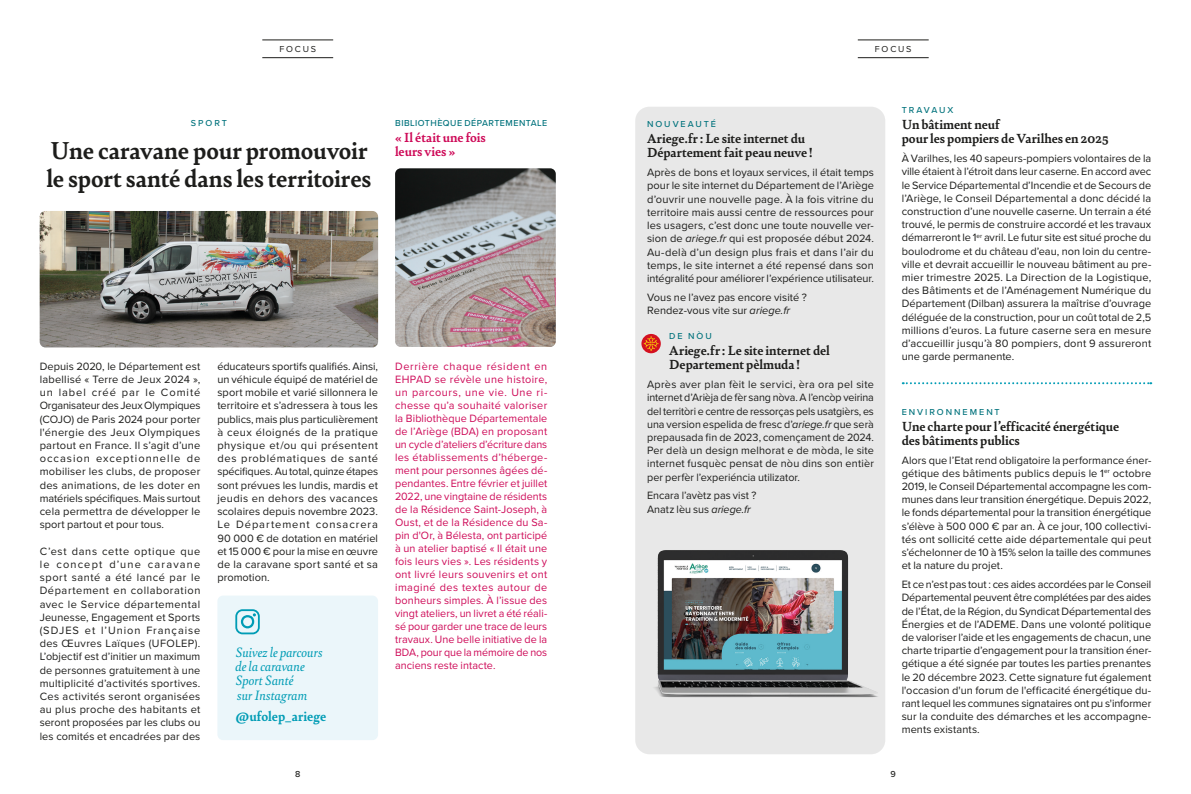
<style>
.page{position:relative;width:1191px;height:794px;background:#fff}
.page>*{position:absolute;margin:0;border:0;box-sizing:border-box;transform-origin:0 0}
.t1{font:700 26px/28px "Bely";letter-spacing:-.005em;color:#1d1d1b}
.texte_justfie{font:italic 14.4px/14.4px "Bely";color:#009cb5}
.texte_justfie-2{font:700 14.4px "Bely";color:#009cb5}
.t2{font:700 14px/14px "Bely";color:#1d1d1b}
.t3{font:700 14px/14px "Bely";letter-spacing:.005em;color:#ce0a58}
.texte_justfie-3{font:11px/13.2px "Proxima Nova";letter-spacing:.005em;color:#1d1d1b;text-align:justify}
.texte_justfie-4{font:11px/13px "Proxima Nova";color:#ce0a58;text-align:justify}
.t4{font:500 9px "Proxima Nova";letter-spacing:.205em;color:#00727c}
.t5{font:500 9px "Proxima Nova";letter-spacing:.055em;color:#00727c}
.t6{font:9px "Proxima Nova";letter-spacing:.2em;color:#1d1d1b}
.t7{font:500 9px "Proxima Nova";color:#1d1d1b}
.s1{font-style:italic}
</style>
<div class="page">
<div style="left:635px;top:107px;width:250px;height:647px;background:#e8e8e8;border-radius:14px"></div>
<hr style="left:262px;top:40px;width:71px;height:1px;background:#1d1d1b">
<hr style="left:262px;top:57px;width:71px;height:1px;background:#1d1d1b">
<hr style="left:857px;top:40px;width:71px;height:1px;background:#1d1d1b">
<hr style="left:857px;top:57px;width:71px;height:1px;background:#1d1d1b">
<img style="left:40px;top:211px;width:338px;height:136px">
<svg style="left:641px;top:334px;width:20px;height:19px"></svg>
<svg style="left:644px;top:336px;width:14px;height:15px"></svg>
<svg style="left:902px;top:382px;width:249px;height:2px"></svg>
<img style="left:395px;top:168px;width:161px;height:179px">
<div style="left:217px;top:595px;width:161px;height:145px;background:#ebf6fa;border-radius:6px"></div>
<svg style="left:235px;top:609px;width:25px;height:25px"></svg>
<img style="left:654px;top:550px;width:224px;height:148px">
<p class="t6" style="left:279px;top:42px;width:38px">FOCUS</p>
<p class="t6" style="left:875px;top:42px;width:38px">FOCUS</p>
<p class="t4" style="left:191px;top:117px;width:38px">SPORT</p>
<p class="t1" style="left:46px;top:135px;width:326px">Une caravane pour promouvoir le sport santé dans les territoires</p>
<p class="t5" style="left:395px;top:117px;width:154px">BIBLIOTHÈQUE DÉPARTEMENTALE</p>
<p class="t3" style="left:395px;top:130px;width:92px">« Il était une fois leurs vies »</p>
<p class="texte_justfie-3" style="left:40px;top:359px;width:162px">Depuis 2020, le Département est labellisé « Terre de Jeux 2024 », un label créé par le Comité Organisateur des Jeux Olympiques (COJO) de Paris 2024 pour porter l'énergie des Jeux Olympiques partout en France. Il s’agit d’une occasion exceptionnelle de mobiliser les clubs, de proposer des animations, de les doter en matériels spécifiques. Mais surtout cela permettra de développer le sport partout et pour tous.</p>
<p class="texte_justfie-3" style="left:40px;top:544px;width:162px">C’est dans cette optique que le concept d’une caravane sport santé a été lancé par le Département en collaboration avec le Service départemental Jeunesse, Engagement et Sports (SDJES et l’Union Française des Œuvres Laïques (UFOLEP).<br>L’objectif est d’initier un maximum de personnes gratuitement à une multiplicité d’activités sportives.<br>Ces activités seront organisées au plus proche des habitants et seront proposées par les clubs ou les comités et encadrées par des</p>
<p class="texte_justfie-3" style="left:217px;top:359px;width:162px">éducateurs sportifs qualifiés. Ainsi, un véhicule équipé de matériel de sport mobile et varié sillonnera le territoire et s’adressera à tous les publics, mais plus particulièrement à ceux éloignés de la pratique physique et/ou qui présentent des problématiques de santé spécifiques. Au total, quinze étapes sont prévues les lundis, mardis et jeudis en dehors des vacances scolaires depuis novembre 2023.<br>Le Département consacrera 90 000 € de dotation en matériel et 15 000 € pour la mise en œuvre de la caravane sport santé et sa promotion.</p>
<p class="texte_justfie" style="left:235px;top:644px;width:89px">Suivez le parcours de la caravane<br>Sport Santé<br>sur Instagram</p>
<p class="texte_justfie-2" style="left:235px;top:705px;width:92px">@ufolep_ariege</p>
<p class="texte_justfie-4" style="left:395px;top:359px;width:154px">Derrière chaque résident en EHPAD se révèle une histoire, un parcours, une vie. Une ri&shy;chesse qu’a souhaité valoriser la Bibliothèque Départementale de l’Ariège (BDA) en proposant un cycle d’ateliers d’écriture dans les établissements d’héberge&shy;ment pour personnes âgées dé&shy;pendantes. Entre février et juillet 2022, une vingtaine de résidents de la Résidence Saint-Joseph, à Oust, et de la Résidence du Sa&shy;pin d'Or, à Bélesta, ont participé à un atelier baptisé « Il était une fois leurs vies ». Les résidents y ont livré leurs souvenirs et ont imaginé des textes autour de bonheurs simples. À l’issue des vingt ateliers, un livret a été réali&shy;sé pour garder une trace de leurs travaux. Une belle initiative de la BDA, pour que la mémoire de nos anciens reste intacte.</p>
<p class="t4" style="left:647px;top:118px;width:70px">NOUVEAUTÉ</p>
<p class="t2" style="left:647px;top:131px;width:167px">Ariege.fr : Le site internet du<br>Département fait peau neuve !</p>
<p class="texte_justfie-3" style="left:647px;top:165px;width:228px">Après de bons et loyaux services, il était temps pour le site internet du Département de l’Ariège d’ouvrir une nouvelle page. À la fois vitrine du territoire mais aussi centre de ressources pour les usagers, c’est donc une toute nouvelle ver&shy;sion de <span class="s1">ariege.fr</span> qui est proposée début 2024.<br>Au-delà d’un design plus frais et dans l’air du temps, le site internet a été repensé dans son intégralité pour améliorer l’expérience utilisateur.</p>
<p class="texte_justfie-3" style="left:647px;top:290px;width:161px">Vous ne l’avez pas encore visité ?<br>Rendez-vous vite sur <span class="s1">ariege.fr</span></p>
<p class="t4" style="left:669px;top:329px;width:44px">DE NÒU</p>
<p class="t2" style="left:669px;top:343px;width:162px">Ariege.fr : Le site internet del<br>Departement pèlmuda !</p>
<p class="texte_justfie-3" style="left:647px;top:377px;width:228px">Après aver plan fèit le servici, èra ora pel site internet d’Arièja de fèr sang nòva. A l’encòp veirina del territòri e centre de ressorças pels usatgièrs, es una version espelida de fresc d’<span class="s1">ariege.fr</span> que serà prepausada fin de 2023, començament de 2024.<br>Per delà un design melhorat e de mòda, le site internet fusquèc pensat de nòu dins son entièr per perfèr l’experiéncia utilizator.</p>
<p class="texte_justfie-3" style="left:647px;top:489px;width:111px">Encara l’avètz pas vist ?<br>Anatz lèu sus <span class="s1">ariege.fr</span></p>
<p class="t4" style="left:901px;top:103px;width:53px">TRAVAUX</p>
<p class="t2" style="left:901px;top:117px;width:208px">Un bâtiment neuf<br>pour les pompiers de Varilhes en 2025</p>
<p class="texte_justfie-3" style="left:901px;top:151px;width:251px">À Varilhes, les 40 sapeurs-pompiers volontaires de la ville étaient à l’étroit dans leur caserne. En accord avec le Service Départemental d’Incendie et de Secours de l’Ariège, le Conseil Départemental a donc décidé la construction d’une nouvelle caserne. Un terrain a été trouvé, le permis de construire accordé et les travaux démarreront le 1<sup>er</sup> avril. Le futur site est situé proche du boulodrome et du château d’eau, non loin du centre&shy;ville et devrait accueillir le nouveau bâtiment au pre&shy;mier trimestre 2025. La Direction de la Logistique, des Bâtiments et de l’Aménagement Numérique du Département (Dilban) assurera la maîtrise d’ouvrage déléguée de la construction, pour un coût total de 2,5 millions d’euros. La future caserne sera en mesure d’accueillir jusqu’à 80 pompiers, dont 9 assureront une garde permanente.</p>
<p class="t4" style="left:901px;top:405px;width:100px">ENVIRONNEMENT</p>
<p class="t2" style="left:901px;top:418px;width:219px">Une charte pour l’efficacité énergétique des bâtiments publics</p>
<p class="texte_justfie-3" style="left:901px;top:453px;width:251px">Alors que l’Etat rend obligatoire la performance éner&shy;gétique des bâtiments publics depuis le 1<sup>er</sup> octobre 2019, le Conseil Départemental accompagne les com&shy;munes dans leur transition énergétique. Depuis 2022, le fonds départemental pour la transition énergétique s’élève à 500 000 € par an. À ce jour, 100 collectivi&shy;tés ont sollicité cette aide départementale qui peut s’échelonner de 10 à 15% selon la taille des communes et la nature du projet.</p>
<p class="texte_justfie-3" style="left:901px;top:577px;width:251px">Et ce n’est pas tout : ces aides accordées par le Conseil Départemental peuvent être complétées par des aides de l’État, de la Région, du Syndicat Départemental des Énergies et de l’ADEME. Dans une volonté politique de valoriser l’aide et les engagements de chacun, une charte tripartie d’engagement pour la transition éner&shy;gétique a été signée par toutes les parties prenantes le 20 décembre 2023. Cette signature fut également l'occasion d'un forum de l'efficacité énergétique du&shy;rant lequel les communes signataires ont pu s'informer sur la conduite des démarches et les accompagne&shy;ments existants.</p>
<p class="t7" style="left:295px;top:767px;width:7px">8</p>
<p class="t7" style="left:890px;top:767px;width:7px">9</p>
</div>
